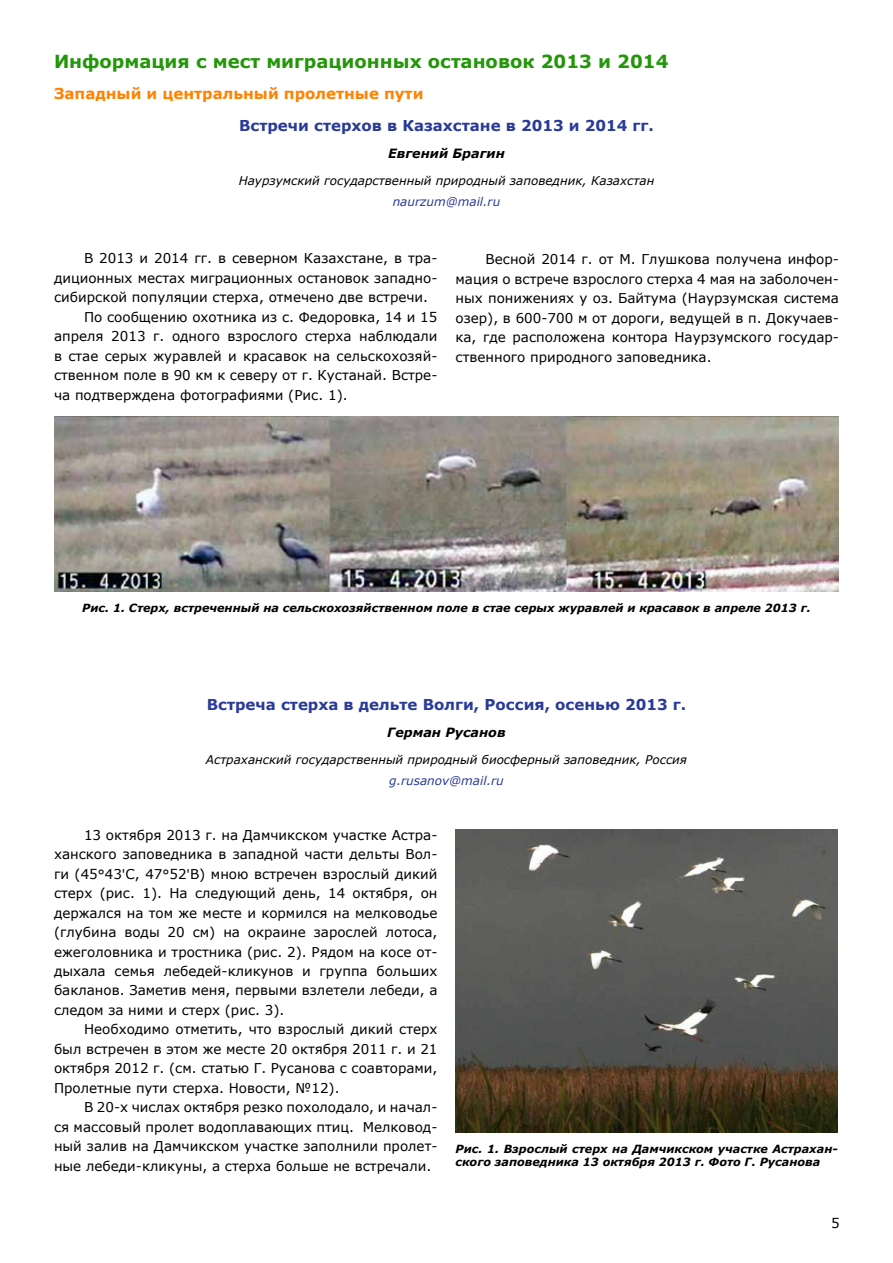
<style>
.page{position:relative;width:893px;height:1263px;background:#fff}
.page>*{position:absolute;margin:0;border:0;box-sizing:border-box;transform-origin:0 0}
.t1{font:700 18px "Verdana";color:#23960a}
.t2{font:700 15px "Verdana";color:#293b97}
.t3{font:700 15px "Verdana";color:#ff8200}
.t4{font:13.5px/19.5px "Verdana";color:#000;text-align:justify}
.t5{font:italic 700 12.75px "Verdana";color:#000}
.t6{font:italic 12px "Verdana";color:#000}
.t7{font:italic 12px "Verdana";color:#293b97}
.t8{font:italic 700 11.25px/13.5px "Verdana";color:#000}
.s1{font-size:12.75px}
</style>
<div class="page">
<img style="left:54px;top:416px;width:785px;height:176px">
<img style="left:455px;top:829px;width:383px;height:303px">
<h1 class="t1" style="left:54px;top:48px;width:616px">Информация с мест миграционных остановок 2013 и 2014</h1>
<p class="t3" style="left:54px;top:83px;width:371px">Западный и центральный пролетные пути</p>
<p class="t2" style="left:239px;top:115px;width:416px">Встречи стерхов в Казахстане в 2013 и 2014 гг.</p>
<p class="t5" style="left:388px;top:144px;width:118px">Евгений Брагин</p>
<p class="t6" style="left:239px;top:172px;width:417px">Наурзумский государственный природный заповедник, Казахстан</p>
<p class="t7" style="left:393px;top:193px;width:109px">naurzum@mail.ru</p>
<p class="t4" style="left:84px;top:248px;width:355px">В 2013 и 2014 гг. в северном Казахстане, в тра-</p>
<p class="t4" style="left:54px;top:268px;width:385px">диционных местах миграционных остановок западно-</p>
<p class="t4" style="left:54px;top:287px;width:376px">сибирской популяции стерха, отмечено две встречи.</p>
<p class="t4" style="left:84px;top:307px;width:355px">По сообщению охотника из с. Федоровка, 14 и 15</p>
<p class="t4" style="left:54px;top:326px;width:385px">апреля 2013 г. одного взрослого стерха наблюдали</p>
<p class="t4" style="left:54px;top:346px;width:385px">в стае серых журавлей и красавок на сельскохозяй-</p>
<p class="t4" style="left:54px;top:365px;width:385px">ственном поле в 90 км к северу от г. Кустанай. Встре-</p>
<p class="t4" style="left:54px;top:385px;width:295px">ча подтверждена фотографиями (Рис. 1).</p>
<p class="t4" style="left:455px;top:250px;width:385px;text-indent:30px">Весной 2014 г. от М. Глушкова получена инфор&shy;мация о встрече взрослого стерха 4 мая на заболочен&shy;ных понижениях у оз. Байтума (Наурзумская система озер), в 600-700 м от дороги, ведущей в п. Докучаев&shy;ка, где расположена контора Наурзумского государ&shy;ственного природного заповедника.</p>
<p class="t8" style="left:82px;top:601px;width:730px">Рис. 1. Стерх, встреченный на сельскохозяйственном поле в стае серых журавлей и красавок в апреле 2013 г.</p>
<p class="t2" style="left:207px;top:694px;width:481px">Встреча стерха в дельте Волги, Россия, осенью 2013 г.</p>
<p class="t5" style="left:387px;top:724px;width:120px">Герман Русанов</p>
<p class="t6" style="left:206px;top:752px;width:483px">Астраханский государственный природный биосферный заповедник, Россия</p>
<p class="t7" style="left:389px;top:773px;width:116px">g.rusanov@mail.ru</p>
<p class="t4" style="left:54px;top:825px;width:385px;text-indent:30px">13 октября 2013 г. на Дамчикском участке Астра&shy;ханского заповедника в западной части дельты Вол&shy;ги (45<span class="s1">°</span>43<span class="s1">'</span>С, 47<span class="s1">°</span>52<span class="s1">'</span>В) мною встречен взрослый дикий стерх (рис. 1). На следующий день, 14 октября, он держался на том же месте и кормился на мелководье (глубина воды 20 см) на окраине зарослей лотоса, ежеголовника и тростника (рис. 2). Рядом на косе от&shy;дыхала семья лебедей-кликунов и группа больших бакланов. Заметив меня, первыми взлетели лебеди, а следом за ними и стерх (рис. 3).</p>
<p class="t4" style="left:54px;top:1020px;width:385px;text-indent:30px">Необходимо отметить, что взрослый дикий стерх был встречен в этом же месте 20 октября 2011 г. и 21 октября 2012 г. (см. статью Г. Русанова с соавторами, Пролетные пути стерха. Новости, №12).</p>
<p class="t4" style="left:54px;top:1098px;width:385px;text-indent:30px">В 20-х числах октября резко похолодало, и начал&shy;ся массовый пролет водоплавающих птиц. Мелковод&shy;ный залив на Дамчикском участке заполнили пролет&shy;ные лебеди-кликуны, а стерха больше не встречали.</p>
<p class="t8" style="left:455px;top:1142px;width:384px">Рис. 1. Взрослый стерх на Дамчикском участке Астрахан&shy;ского заповедника 13 октября 2013 г. Фото Г. Русанова</p>
<p class="t4" style="left:831px;top:1214px;width:10px">5</p>
</div>
